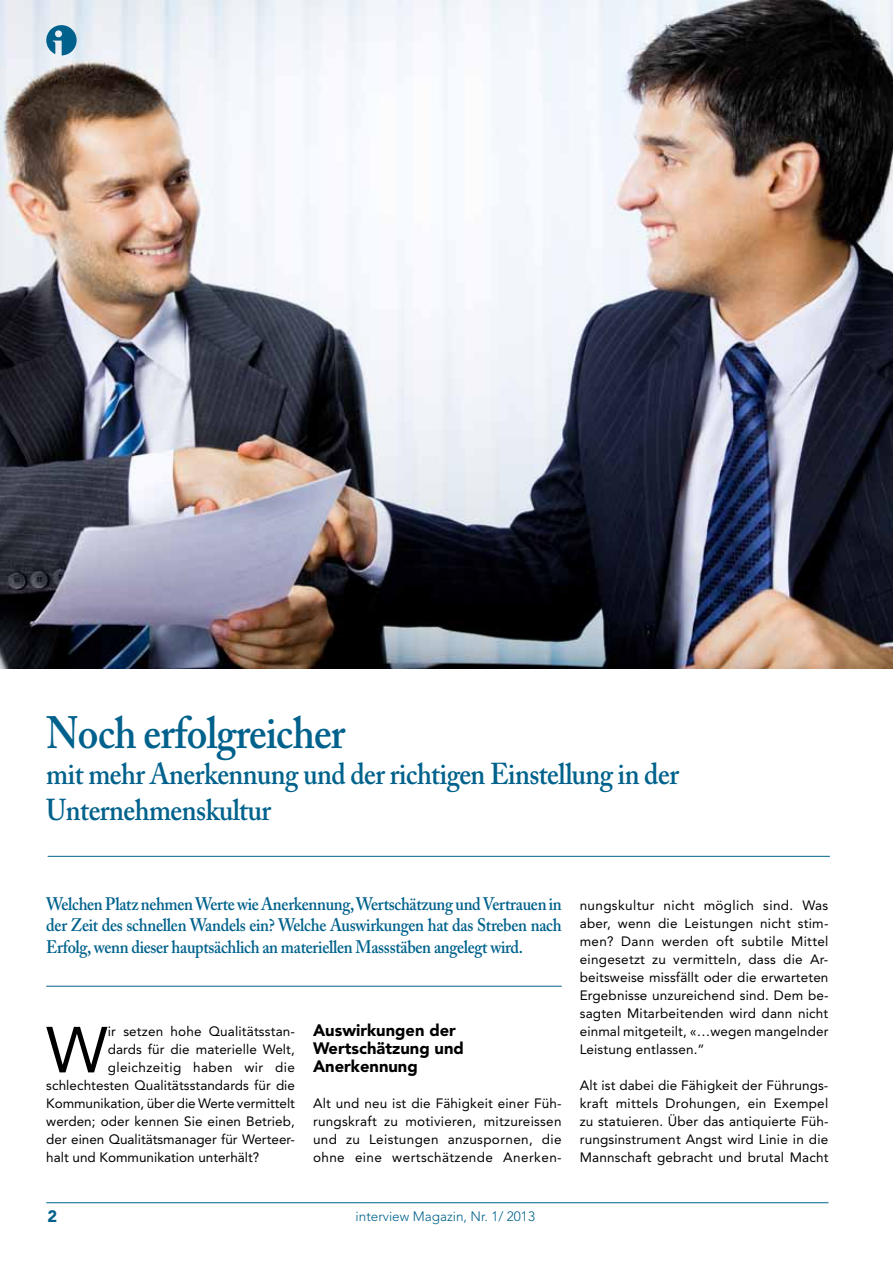
<style>
.page{position:relative;width:893px;height:1263px;background:#fff}
.page>*{position:absolute;margin:0;border:0;box-sizing:border-box;transform-origin:0 0}
.t1{font:64.35px "Avenir LT Std";color:#000}
.t2{font:600 45px "Adobe Caslon Pro";letter-spacing:-.02em;color:#00628c;scale:.9 1}
.t3{font:600 30px/36px "Adobe Caslon Pro";letter-spacing:-.02em;color:#00628c;scale:.9 1}
.t4{font:600 18px/21.6px "Adobe Caslon Pro";letter-spacing:-.02em;color:#00628c;text-align:justify;scale:.9 1}
.t5{font:900 16.5px/18px "Avenir LT Std";color:#000}
.t6{font:900 16.5px "Avenir LT Std";color:#00628c}
.t7{font:13.5px/18px "Avenir LT Std";letter-spacing:.005em;color:#000;text-align:justify}
.t8{font:300 13.5px "Avenir LT Std";color:#00628c}
.t9{font:13.5px "Avenir LT Std";letter-spacing:.03em;color:#000}
</style>
<div class="page">
<hr style="left:48px;top:856px;width:782px;height:1px;background:#00628c">
<hr style="left:46px;top:986px;width:516px;height:1px;background:#00628c">
<img style="left:0;top:0;width:893px;height:668px">
<hr style="left:46px;top:1202px;width:782px;height:1px;background:#00628c">
<svg style="left:46px;top:25px;width:31px;height:30px"></svg>
<h2 class="t2" style="left:46px;top:706px;width:334px">Noch erfolgreicher</h2>
<h3 class="t3" style="left:46px;top:756px;width:704px">mit mehr Anerkennung und der richtigen Einstellung in der<br>Unternehmenskultur</h3>
<h3 class="t4" style="left:46px;top:893px;width:574px">Welchen Platz nehmen Werte wie Anerkennung, Wertschätzung und Vertrauen in der Zeit des schnellen Wandels ein? Welche Auswirkungen hat das Streben nach Erfolg, wenn dieser hauptsächlich an materiellen Massstäben angelegt wird.</h3>
<p class="t7" style="left:580px;top:897px;width:250px">nungskultur nicht möglich sind. Was aber, wenn die Leistungen nicht stim&shy;men? Dann werden oft subtile Mittel eingesetzt zu vermitteln, dass die Ar&shy;beitsweise missfällt oder die erwarteten Ergebnisse unzureichend sind. Dem be&shy;sagten Mitarbeitenden wird dann nicht einmal mitgeteilt, «…wegen mangelnder Leistung entlassen.“</p>
<p class="t7" style="left:580px;top:1077px;width:250px">Alt ist dabei die Fähigkeit der Führungs&shy;kraft mittels Drohungen, ein Exempel zu statuieren. Über das antiquierte Füh&shy;rungsinstrument Angst wird Linie in die Mannschaft gebracht und brutal Macht</p>
<p class="t5" style="left:313px;top:1021px;width:152px">Auswirkungen der<br>Wertschätzung und<br>Anerkennung</p>
<p class="t7" style="left:313px;top:1095px;width:250px">Alt und neu ist die Fähigkeit einer Füh&shy;rungskraft zu motivieren, mitzureissen und zu Leistungen anzuspornen, die ohne eine wertschätzende Anerken-</p>
<h1 class="t1" style="left:46px;top:1013px;width:63px">W</h1>
<p class="t7" style="left:108px;top:1023px;width:189px">ir setzen hohe Qualitätsstan-</p>
<p class="t7" style="left:108px;top:1041px;width:188px">dards für die materielle Welt,</p>
<p class="t9" style="left:108px;top:1060px;width:189px">gleichzeitig haben wir die</p>
<p class="t7" style="left:46px;top:1077px;width:250px">schlechtesten Qualitätsstandards für die</p>
<p class="t7" style="left:46px;top:1095px;width:250px">Kommunikation, über die Werte vermittelt</p>
<p class="t7" style="left:46px;top:1113px;width:250px">werden; oder kennen Sie einen Betrieb,</p>
<p class="t7" style="left:46px;top:1131px;width:250px">der einen Qualitätsmanager für Werteer-</p>
<p class="t7" style="left:46px;top:1149px;width:215px">halt und Kommunikation unterhält?</p>
<p class="t6" style="left:48px;top:1206px;width:11px">2</p>
<p class="t8" style="left:356px;top:1208px;width:181px">interview Magazin, Nr. 1/ 2013</p>
</div>
